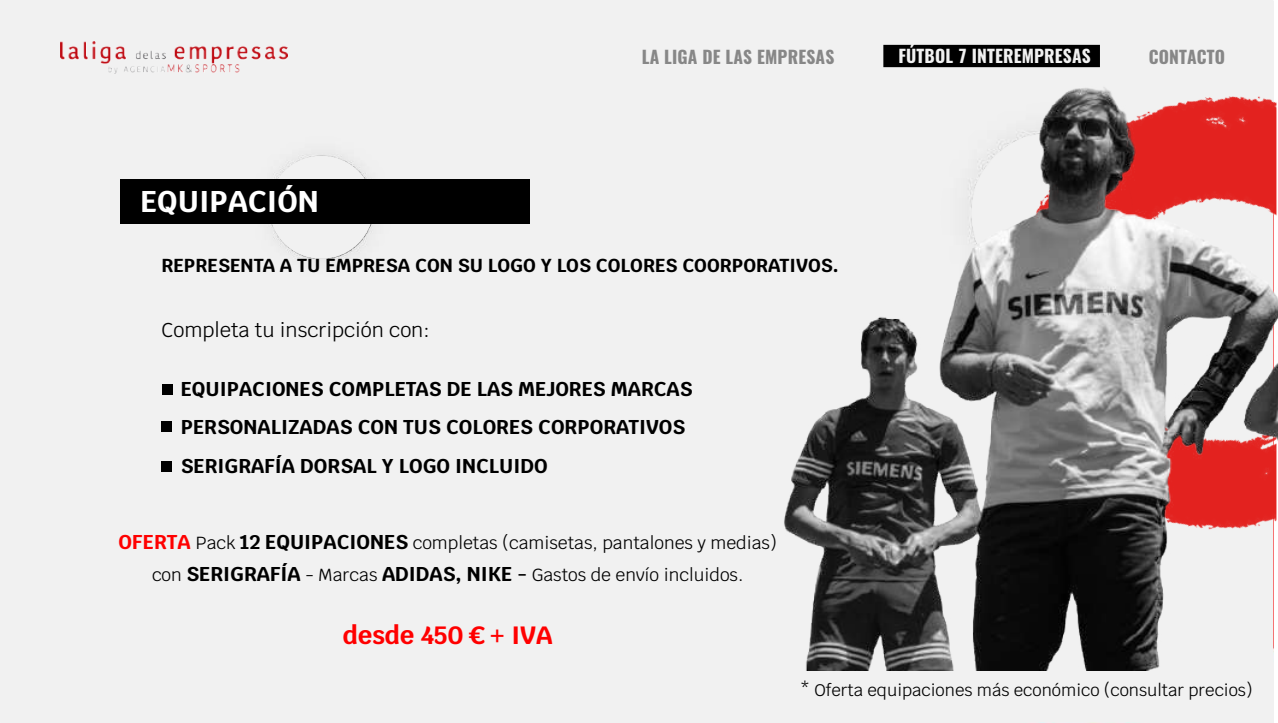
<style>
.page{position:relative;width:1278px;height:723px;background:#fff}
.page>*{position:absolute;margin:0;border:0;box-sizing:border-box;transform-origin:0 0}
.t1{font:700 30px "Krub";color:#fff}
.t2{font:700 25px "Krub";color:#f00}
.t3{font:700 20px/38.8px "Krub";color:#000}
.t4{font:20px "Krub";color:#000}
.t5{font:700 18.75px "Krub";color:#000}
.t6{font:17.5px/32.5px "Krub";color:#000;text-align:center}
.t7{font:700 17.5px "Oswald";letter-spacing:.01em;color:#878787}
.t8{font:700 17.5px "Oswald";letter-spacing:.01em;color:#f1f1f1}
.t9{font:16.75px "Krub";color:#000}
.s1{font-weight:700;font-size:20px;color:#f00}
.s2{font-weight:700;font-size:20px}
</style>
<div class="page">
<div style="left:0;top:0;width:1273px;height:722px;background:#f1f1f1"></div>
<img style="left:60px;top:42px;width:228px;height:32px">
<div style="left:243px;top:129px;width:157px;height:157px;background:#f1f1f1"></div>
<div style="left:120px;top:179px;width:410px;height:45px;background:#000"></div>
<div style="left:162px;top:461px;width:10px;height:10px;background:#000"></div>
<div style="left:162px;top:422px;width:10px;height:10px;background:#000"></div>
<div style="left:162px;top:384px;width:10px;height:10px;background:#000"></div>
<img style="left:780px;top:0;width:498px;height:670px">
<h1 class="t1" style="left:140px;top:184px;width:180px">EQUIPACIÓN</h1>
<p class="t7" style="left:642px;top:44px;width:194px">LA LIGA DE LAS EMPRESAS</p>
<p class="t8" style="left:898px;top:44px;width:194px">FÚTBOL 7 INTEREMPRESAS</p>
<p class="t7" style="left:1148px;top:44px;width:78px">CONTACTO</p>
<p class="t5" style="left:161px;top:254px;width:679px">REPRESENTA A TU EMPRESA CON SU LOGO Y LOS COLORES COORPORATIVOS.</p>
<p class="t4" style="left:161px;top:312px;width:270px">Completa tu inscripción con:</p>
<p class="t3" style="left:181px;top:369px;width:513px">EQUIPACIONES COMPLETAS DE LAS MEJORES MARCAS<br>PERSONALIZADAS CON TUS COLORES CORPORATIVOS<br>SERIGRAFÍA DORSAL Y LOGO INCLUIDO</p>
<p class="t6" style="left:119px;top:526px;width:659px"><span class="s1">OFERTA</span> Pack <span class="s2">12 EQUIPACIONES</span> completas (camisetas, pantalones y medias) con <span class="s2">SERIGRAFÍA</span> - Marcas <span class="s2">ADIDAS, NIKE -</span> Gastos de envío incluidos.</p>
<h2 class="t2" style="left:343px;top:620px;width:211px">desde 450 € + IVA</h2>
<p class="t9" style="left:800px;top:675px;width:454px">* Oferta equipaciones más económico (consultar precios)</p>
</div>
